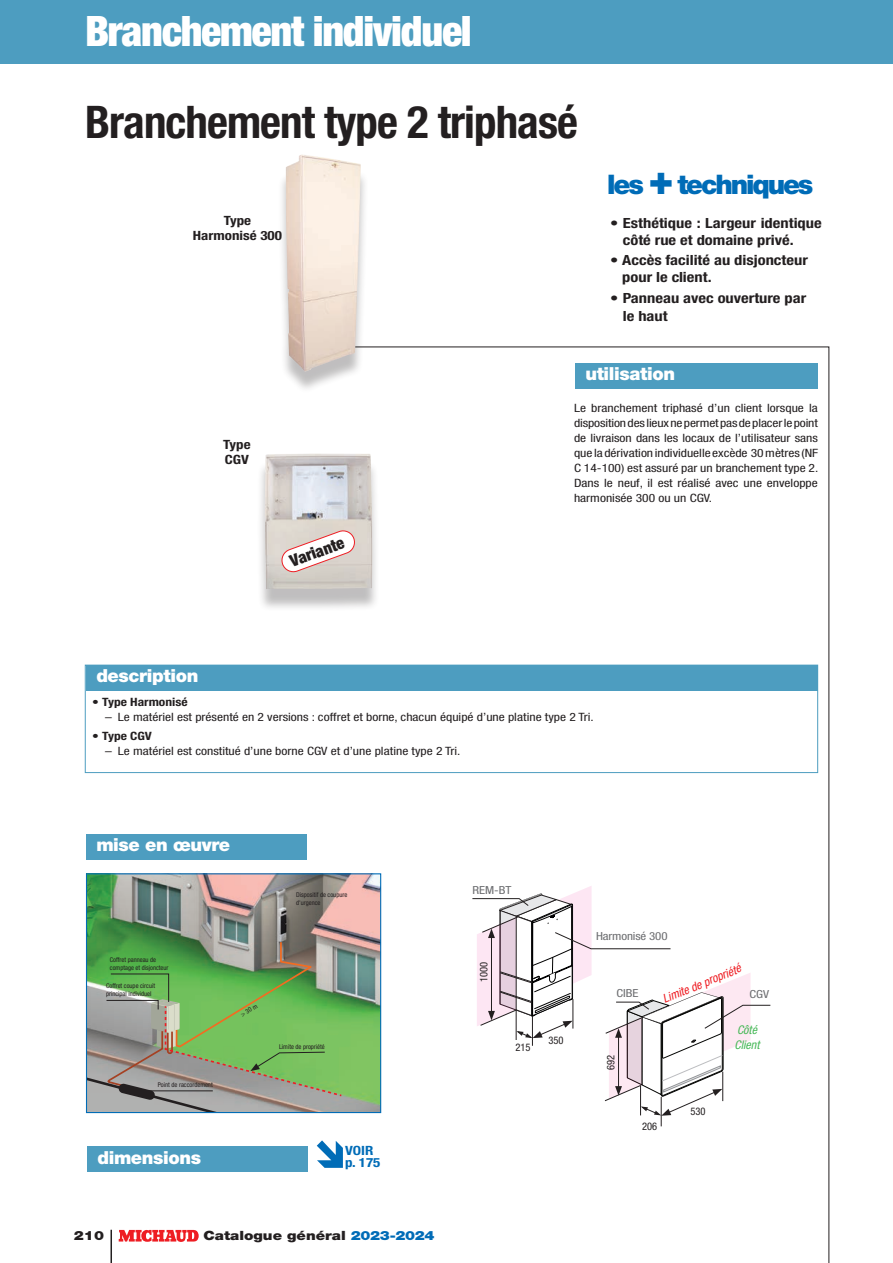
<style>
.page{position:relative;width:893px;height:1263px;background:#fff}
.page>*{position:absolute;margin:0;border:0;box-sizing:border-box;transform-origin:0 0}
.t1{font:700 condensed 45px "Helvetica Neue LT Pro";letter-spacing:-.02em;color:#231f20}
.t2{font:900 condensed 42px "Helvetica Neue LT Pro";letter-spacing:-.03em;color:#fff}
.t3{font:900 27px "Helvetica Neue LT Pro";letter-spacing:-.08em;color:#006cb7}
.t4{font:900 18px "Helvetica Neue LT Pro";letter-spacing:-.02em;color:#fff}
.t5{font:900 condensed 16.5px "Helvetica Neue LT Pro";color:#231f20}
.t6{font:700 condensed 14.1px/16.5px "Helvetica Neue LT Pro";color:#231f20;scale:1.18 1}
.t7{font:900 12.75px "Helvetica Neue LT Pro";color:#231f20;scale:1.18 1}
.t8{font:700 condensed 12.75px/15px "Helvetica Neue LT Pro";color:#231f20;text-align:center;scale:1.18 1}
.t9{font:700 condensed 12.75px/11.7px "Helvetica Neue LT Pro";color:#006cb7;scale:1.18 1}
.t10{font:italic condensed 12px "Helvetica Neue LT Pro";color:#ee1d23}
.t11{font:italic condensed 12px/14.4px "Helvetica Neue LT Pro";color:#46b857}
.t12{font:condensed 11.55px/15px "Helvetica Neue LT Pro";color:#231f20;text-align:justify;scale:1.18 1}
.t13{font:700 condensed 11.55px "Helvetica Neue LT Pro";color:#231f20;scale:1.18 1}
.t14{font:condensed 11.1px "Helvetica Neue LT Pro";letter-spacing:-.01em;color:#6c6d70;scale:1.16 1}
.t15{font:condensed 10.5px "Helvetica Neue LT Pro";color:#231f20}
.t16{font:condensed 6.6px/7.8px "Helvetica Neue LT Pro";color:#231f20}
.s1{font-size:42px}
.s2{font-weight:400}
.s3{color:#006cb7}
</style>
<div class="page">
<div style="left:0;top:0;width:893px;height:64px;background:#4d9dc0"></div>
<hr style="left:110px;top:1230px;width:2px;height:33px;background:#231f20">
<svg style="left:119px;top:1230px;width:80px;height:12px"></svg>
<svg style="left:340px;top:346px;width:489px;height:917px"></svg>
<div style="left:575px;top:363px;width:242px;height:26px;background:#4d9dc0"></div>
<div style="left:86px;top:665px;width:732px;height:26px;background:#4d9dc0"></div>
<div style="left:85px;top:665px;width:733px;height:108px;border:1px solid #4d9dc0"></div>
<svg style="left:317px;top:1140px;width:26px;height:28px"></svg>
<div style="left:87px;top:1146px;width:220px;height:26px;background:#4d9dc0"></div>
<div style="left:257px;top:460px;width:123px;height:152px;background:#231f20;opacity:.29"></div>
<img style="left:265px;top:453px;width:107px;height:136px">
<div style="left:277px;top:161px;width:92px;height:233px;background:#231f20;opacity:.29"></div>
<img style="left:286px;top:154px;width:75px;height:218px">
<svg style="left:281px;top:529px;width:75px;height:44px"></svg>
<div style="left:86px;top:834px;width:220px;height:26px;background:#4d9dc0"></div>
<img style="left:88px;top:875px;width:291px;height:236px">
<div style="left:86px;top:873px;width:295px;height:240px;border:1px solid #006cb7"></div>
<svg style="left:86px;top:940px;width:257px;height:172px;background:#81a674"></svg>
<svg style="left:472px;top:885px;width:299px;height:241px"></svg>
<h2 class="t2" style="left:85px;top:6px;width:388px">Branchement individuel</h2>
<h1 class="t1" style="left:85px;top:95px;width:494px">Branchement type 2 triphasé</h1>
<p class="t8" style="left:193px;top:213px;width:77px">Type<br>Harmonisé 300</p>
<h3 class="t3" style="left:607px;top:168px;width:208px">les <span class="s1">+</span> techniques</h3>
<p class="t6" style="left:623px;top:215px;width:170px;text-indent:-13px">• Esthétique : Largeur identique côté rue et domaine privé.</p>
<p class="t6" style="left:622px;top:252px;width:159px;text-indent:-12px">• Accès facilité au disjoncteur pour le client.</p>
<p class="t6" style="left:623px;top:289px;width:157px;line-height:18px;text-indent:-13px">• Panneau avec ouverture par le haut</p>
<h3 class="t4" style="left:585px;top:363px;width:91px">utilisation</h3>
<p class="t8" style="left:223px;top:437px;width:25px;text-align:left">Type<br>CGV</p>
<h3 class="t5" style="left:287px;top:552px;width:58px;rotate:-20deg">Variante</h3>
<h3 class="t4" style="left:96px;top:664px;width:104px">description</h3>
<p class="t12" style="left:574px;top:401px;width:209px">Le branchement triphasé d’un client lorsque la disposition des lieux ne permet pas de placer le point de livraison dans les locaux de l’utilisateur sans que la dérivation individuelle excède 30 mètres (NF C 14-100) est assuré par un branchement type 2.<br>Dans le neuf, il est réalisé avec une enveloppe harmonisée 300 ou un CGV.</p>
<p class="t13" style="left:92px;top:695px;width:82px"><span class="s2">•</span> Type Harmonisé</p>
<p class="t12" style="left:105px;top:709px;width:416px">– Le matériel est présenté en 2 versions : coffret et borne, chacun équipé d’une platine type 2 Tri.</p>
<p class="t13" style="left:92px;top:729px;width:52px"><span class="s2">•</span> Type CGV</p>
<p class="t12" style="left:105px;top:743px;width:303px">– Le matériel est constitué d’une borne CGV et d’une platine type 2 Tri.</p>
<h3 class="t4" style="left:96px;top:834px;width:135px">mise en œuvre</h3>
<p class="t16" style="left:110px;top:956px;width:60px">Coffret panneau de comptage et disjoncteur</p>
<p class="t16" style="left:106px;top:982px;width:51px">Coffret coupe circuit principal individuel</p>
<p class="t16" style="left:158px;top:1081px;width:56px">Point de raccordement</p>
<p class="t16" style="left:239px;top:1011px;width:20px;rotate:-31deg">&gt; 30 m</p>
<p class="t16" style="left:296px;top:891px;width:53px">Dispositif de coupure d'urgence</p>
<p class="t16" style="left:279px;top:1042px;width:47px">Limite de propriété</p>
<h3 class="t4" style="left:97px;top:1146px;width:105px">dimensions</h3>
<p class="t9" style="left:345px;top:1145px;width:32px">VOIR p. 175</p>
<p class="t7" style="left:74px;top:1228px;width:27px">210</p>
<p class="t7" style="left:204px;top:1228px;width:197px">Catalogue général <span class="s3">2023-2024</span></p>
<p class="t14" style="left:472px;top:883px;width:35px">REM-BT</p>
<p class="t15" style="left:477px;top:982px;width:22px;rotate:-90deg">1000</p>
<p class="t15" style="left:515px;top:1041px;width:17px">215</p>
<p class="t15" style="left:548px;top:1034px;width:17px">350</p>
<p class="t14" style="left:596px;top:930px;width:63px">Harmonisé 300</p>
<p class="t10" style="left:661px;top:993px;width:85px;rotate:-23deg">Limite de propriété</p>
<p class="t14" style="left:616px;top:986px;width:21px">CIBE</p>
<p class="t14" style="left:750px;top:988px;width:18px">CGV</p>
<p class="t11" style="left:734px;top:1023px;width:27px">Côté<br>Client</p>
<p class="t15" style="left:605px;top:1070px;width:17px;rotate:-90deg">692</p>
<p class="t15" style="left:642px;top:1120px;width:17px">206</p>
<p class="t15" style="left:690px;top:1105px;width:17px">530</p>
</div>
